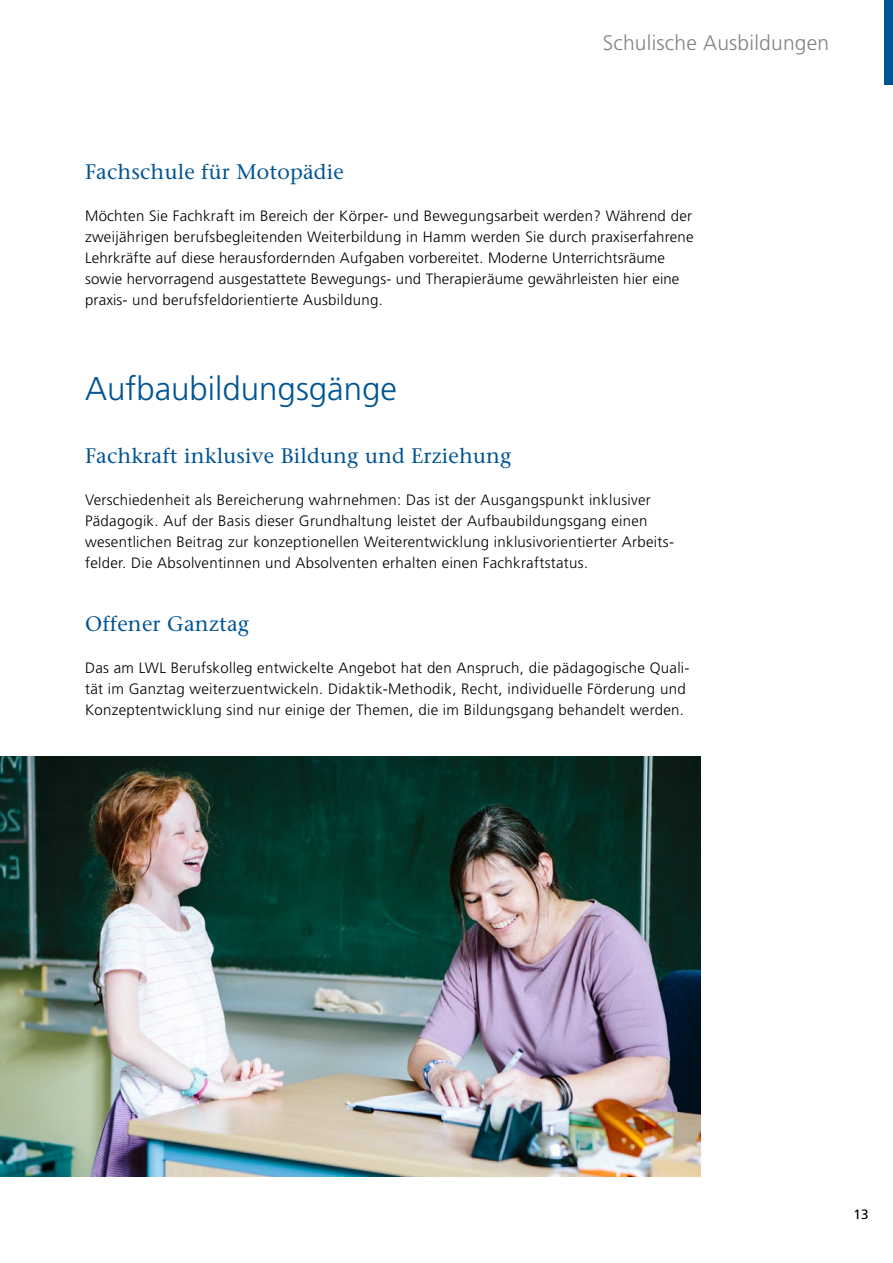
<style>
.page{position:relative;width:893px;height:1263px;background:#fff}
.page>*{position:absolute;margin:0;border:0;box-sizing:border-box;transform-origin:0 0}
.t1{font:300 33px "Frutiger LT Std";color:#005493}
.t2{font:500 21px "Stone Serif Std";letter-spacing:.01em;color:#005493}
.t3{font:300 21px "Frutiger LT Std";letter-spacing:.01em;color:#878185}
.t4{font:300 15px/21px "Frutiger LT Std";letter-spacing:.02em;color:#000}
.t5{font:13.5px "Frutiger LT Std";color:#000}
</style>
<div class="page">
<div style="left:884px;top:0;width:9px;height:85px;background:#005493"></div>
<img style="left:0;top:757px;width:701px;height:420px">
<h3 class="t2" style="left:85px;top:160px;width:260px">Fachschule für Motopädie</h3>
<h3 class="t3" style="left:603px;top:31px;width:228px">Schulische Ausbildungen</h3>
<p class="t4" style="left:85px;top:206px;width:610px">Möchten Sie Fachkraft im Bereich der Körper- und Bewegungsarbeit werden? Während der zweijährigen berufsbegleitenden Weiterbildung in Hamm werden Sie durch praxiserfahrene Lehrkräfte auf diese herausfordernden Aufgaben vorbereitet. Moderne Unterrichtsräume sowie hervorragend ausgestattete Bewegungs- und Therapieräume gewährleisten hier eine praxis- und berufsfeldorientierte Ausbildung.</p>
<h3 class="t1" style="left:85px;top:370px;width:313px">Aufbaubildungsgänge</h3>
<h3 class="t2" style="left:85px;top:443px;width:428px">Fachkraft inklusive Bildung und Erziehung</h3>
<p class="t4" style="left:85px;top:489px;width:589px">Verschiedenheit als Bereicherung wahrnehmen: Das ist der Ausgangspunkt inklusiver Pädagogik. Auf der Basis dieser Grundhaltung leistet der Aufbaubildungsgang einen wesentlichen Beitrag zur konzeptionellen Weiterentwicklung inklusivorientierter Arbeits&shy;felder. Die Absolventinnen und Absolventen erhalten einen Fachkraftstatus.</p>
<h3 class="t2" style="left:85px;top:611px;width:166px">Offener Ganztag</h3>
<p class="t4" style="left:85px;top:657px;width:606px">Das am LWL Berufskolleg entwickelte Angebot hat den Anspruch, die pädagogische Quali&shy;tät im Ganztag weiterzuentwickeln. Didaktik-Methodik, Recht, individuelle Förderung und<br>Konzeptentwicklung sind nur einige der Themen, die im Bildungsgang behandelt werden.</p>
<p class="t5" style="left:853px;top:1206px;width:17px">13</p>
</div>
